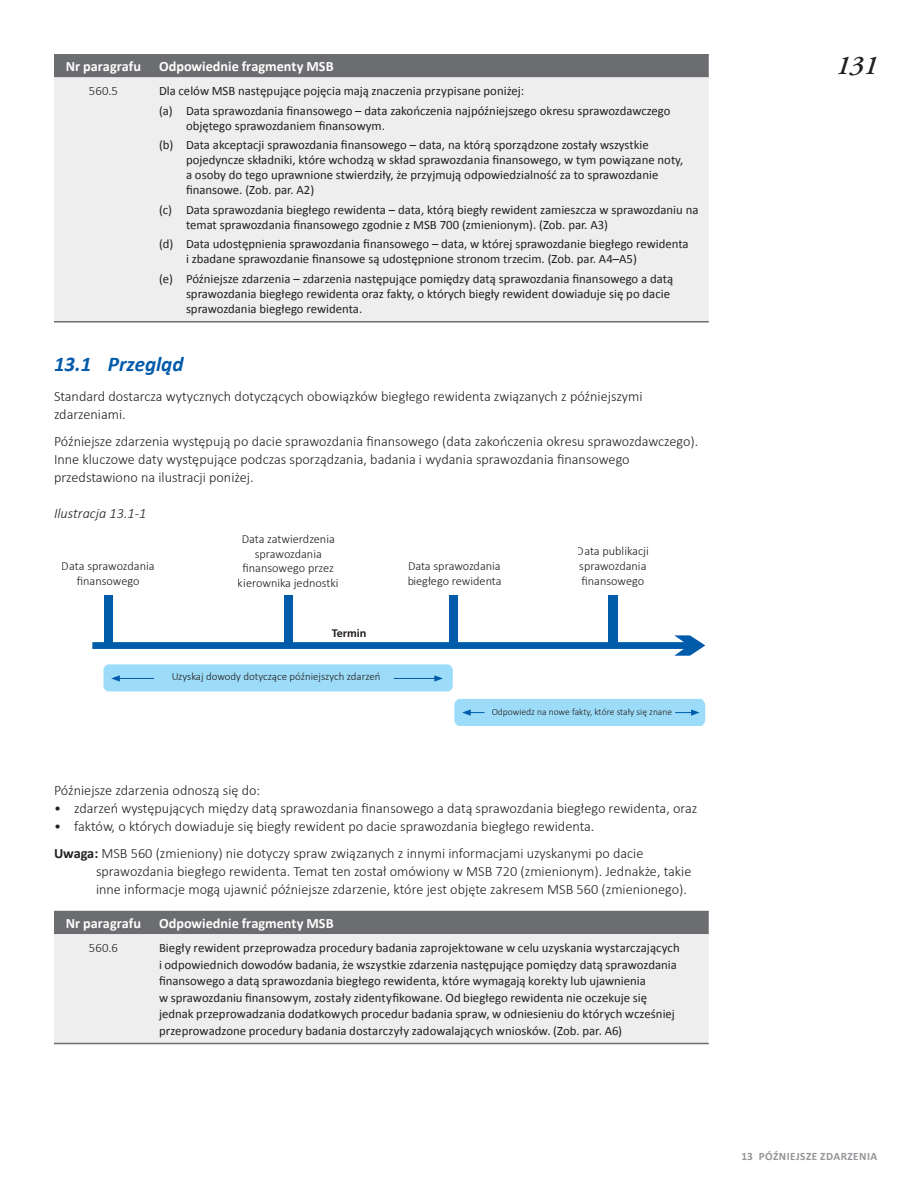
<style>
.page{position:relative;width:918px;height:1188px;background:#fff}
.page>*{position:absolute;margin:0;border:0;box-sizing:border-box;transform-origin:0 0}
.t1{font:italic 600 27px "Adobe Garamond Pro";color:#231f20}
.Subhead_H2{font:italic 700 21px "Calibri";color:#015aaa}
.Body_Copy{font:300 14.25px/18px "Calibri";color:#231f20}
.Column_Headers{font:700 14.25px "Calibri";color:#fff}
.Subhead_H5{font:italic 300 14.25px "Calibri";color:#231f20}
.P_R_Bullet_List_lett{font:12.75px/15px "Calibri";color:#231f20}
.P_R_Body{font:12.75px/16.5px "Calibri";color:#231f20}
.P_R_Row_Categories_c{font:300 12.75px "Calibri";letter-spacing:.01em;color:#231f20}
.t2{font:300 12.3px/14.7px "Calibri";color:#1f1a17;text-align:center}
.t3{font:700 11.25px "Calibri";letter-spacing:.04em;color:#939598}
.t4{font:300 10.95px "Calibri";color:#1f1a17}
.t5{font:700 10.95px "Frutiger LT Std";color:#1f1a17}
.t6{font:300 9.6px "Calibri";color:#1f1a17}
.s1{font-weight:700}
</style>
<div class="page">
<div style="left:54px;top:56px;width:655px;height:21px;background:#6c6d70"></div>
<div style="left:54px;top:77px;width:655px;height:244px;background:#eeeeef"></div>
<hr style="left:54px;top:54px;width:99px;height:2px;background:#6c6d70">
<hr style="left:153px;top:54px;width:556px;height:2px;background:#6c6d70">
<hr style="left:54px;top:321px;width:99px;height:1px;background:#6c6d70">
<hr style="left:153px;top:321px;width:556px;height:1px;background:#6c6d70">
<svg style="left:92px;top:635px;width:613px;height:21px"></svg>
<div style="left:104px;top:595px;width:9px;height:49px;background:#005baa"></div>
<div style="left:284px;top:595px;width:9px;height:49px;background:#005baa"></div>
<div style="left:449px;top:595px;width:9px;height:49px;background:#005baa"></div>
<div style="left:608px;top:595px;width:9px;height:49px;background:#005baa"></div>
<div style="left:104px;top:664px;width:349px;height:27px;background:#9ddcf9"></div>
<div style="left:454px;top:699px;width:251px;height:27px;background:#9ddcf9"></div>
<div style="left:54px;top:912px;width:655px;height:22px;background:#6c6d70"></div>
<div style="left:54px;top:934px;width:655px;height:109px;background:#eeeeef"></div>
<hr style="left:54px;top:911px;width:99px;height:1px;background:#6c6d70">
<hr style="left:153px;top:911px;width:556px;height:1px;background:#6c6d70">
<hr style="left:54px;top:1043px;width:99px;height:1px;background:#6c6d70">
<hr style="left:153px;top:1043px;width:556px;height:1px;background:#6c6d70">
<p class="Column_Headers" style="left:66px;top:57px;width:77px">Nr paragrafu</p>
<p class="Column_Headers" style="left:159px;top:57px;width:176px">Odpowiednie fragmenty MSB</p>
<h1 class="t1" style="left:836px;top:49px;width:43px">131</h1>
<p class="P_R_Row_Categories_c" style="left:89px;top:83px;width:31px">560.5</p>
<p class="P_R_Body" style="left:159px;top:83px;width:367px">Dla celów MSB następujące pojęcia mają znaczenia przypisane poniżej:</p>
<p class="P_R_Bullet_List_lett" style="left:186px;top:103px;width:486px;text-indent:-27px">(a) Data sprawozdania finansowego – data zakończenia najpóźniejszego okresu sprawozdawczego objętego sprawozdaniem finansowym.</p>
<p class="P_R_Bullet_List_lett" style="left:186px;top:138px;width:499px;text-indent:-27px">(b) Data akceptacji sprawozdania finansowego – data, na którą sporządzone zostały wszystkie pojedyncze składniki, które wchodzą w skład sprawozdania finansowego, w tym powiązane noty, a osoby do tego uprawnione stwierdziły, że przyjmują odpowiedzialność za to sprawozdanie finansowe. (Zob. par. A2)</p>
<p class="P_R_Bullet_List_lett" style="left:186px;top:202px;width:514px;text-indent:-27px">(c) Data sprawozdania biegłego rewidenta – data, którą biegły rewident zamieszcza w sprawozdaniu na temat sprawozdania finansowego zgodnie z MSB 700 (zmienionym). (Zob. par. A3)</p>
<p class="P_R_Bullet_List_lett" style="left:186px;top:237px;width:504px;text-indent:-27px">(d) Data udostępnienia sprawozdania finansowego – data, w której sprawozdanie biegłego rewidenta i zbadane sprawozdanie finansowe są udostępnione stronom trzecim. (Zob. par. A4–A5)</p>
<p class="P_R_Bullet_List_lett" style="left:186px;top:271px;width:489px;text-indent:-27px">(e) Późniejsze zdarzenia – zdarzenia następujące pomiędzy datą sprawozdania finansowego a datą sprawozdania biegłego rewidenta oraz fakty, o których biegły rewident dowiaduje się po dacie sprawozdania biegłego rewidenta.</p>
<p class="Subhead_H2" style="left:54px;top:349px;width:131px">13.1 Przegląd</p>
<p class="Body_Copy" style="left:54px;top:387px;width:590px">Standard dostarcza wytycznych dotyczących obowiązków biegłego rewidenta związanych z późniejszymi zdarzeniami.</p>
<p class="Body_Copy" style="left:54px;top:432px;width:646px">Późniejsze zdarzenia występują po dacie sprawozdania finansowego (data zakończenia okresu sprawozdawczego).<br>Inne kluczowe daty występujące podczas sporządzania, badania i wydania sprawozdania finansowego przedstawiono na ilustracji poniżej.</p>
<p class="Subhead_H5" style="left:54px;top:504px;width:94px">Ilustracja 13.1-1</p>
<p class="t2" style="left:62px;top:559px;width:94px">Data sprawozdania finansowego</p>
<p class="t2" style="left:238px;top:531px;width:102px">Data zatwierdzenia sprawozdania finansowego przez kierownika jednostki</p>
<p class="t5" style="left:332px;top:627px;width:36px">Termin</p>
<p class="t4" style="left:171px;top:670px;width:211px">Uzyskaj dowody dotyczące późniejszych zdarzeń</p>
<p class="t2" style="left:407px;top:559px;width:96px;text-align:left">Data sprawozdania biegłego rewidenta</p>
<p class="t2" style="left:577px;top:544px;width:73px;text-align:left">Data publikacji sprawozdania finansowego</p>
<p class="t6" style="left:492px;top:706px;width:182px">Odpowiedz na nowe fakty, które stały się znane</p>
<p class="Body_Copy" style="left:54px;top:781px;width:208px">Późniejsze zdarzenia odnoszą się do:</p>
<p class="Body_Copy" style="left:54px;top:799px;width:645px">• zdarzeń występujących między datą sprawozdania finansowego a datą sprawozdania biegłego rewidenta, oraz</p>
<p class="Body_Copy" style="left:54px;top:817px;width:542px">• faktów, o których dowiaduje się biegły rewident po dacie sprawozdania biegłego rewidenta.</p>
<p class="Body_Copy" style="left:96px;top:844px;width:597px;text-indent:-42px"><span class="s1">Uwaga:</span> MSB 560 (zmieniony) nie dotyczy spraw związanych z innymi informacjami uzyskanymi po dacie sprawozdania biegłego rewidenta. Temat ten został omówiony w MSB 720 (zmienionym). Jednakże, takie inne informacje mogą ujawnić późniejsze zdarzenie, które jest objęte zakresem MSB 560 (zmienionego).</p>
<p class="Column_Headers" style="left:66px;top:913px;width:77px">Nr paragrafu</p>
<p class="Column_Headers" style="left:159px;top:913px;width:176px">Odpowiednie fragmenty MSB</p>
<p class="P_R_Row_Categories_c" style="left:89px;top:940px;width:31px">560.6</p>
<p class="P_R_Body" style="left:159px;top:940px;width:522px">Biegły rewident przeprowadza procedury badania zaprojektowane w celu uzyskania wystarczających i odpowiednich dowodów badania, że wszystkie zdarzenia następujące pomiędzy datą sprawozdania finansowego a datą sprawozdania biegłego rewidenta, które wymagają korekty lub ujawnienia<br>w sprawozdaniu finansowym, zostały zidentyfikowane. Od biegłego rewidenta nie oczekuje się jednak przeprowadzania dodatkowych procedur badania spraw, w odniesieniu do których wcześniej przeprowadzone procedury badania dostarczyły zadowalających wniosków. (Zob. par. A6)</p>
<p class="t3" style="left:742px;top:1148px;width:137px">13 PÓŹNIEJSZE ZDARZENIA</p>
</div>
